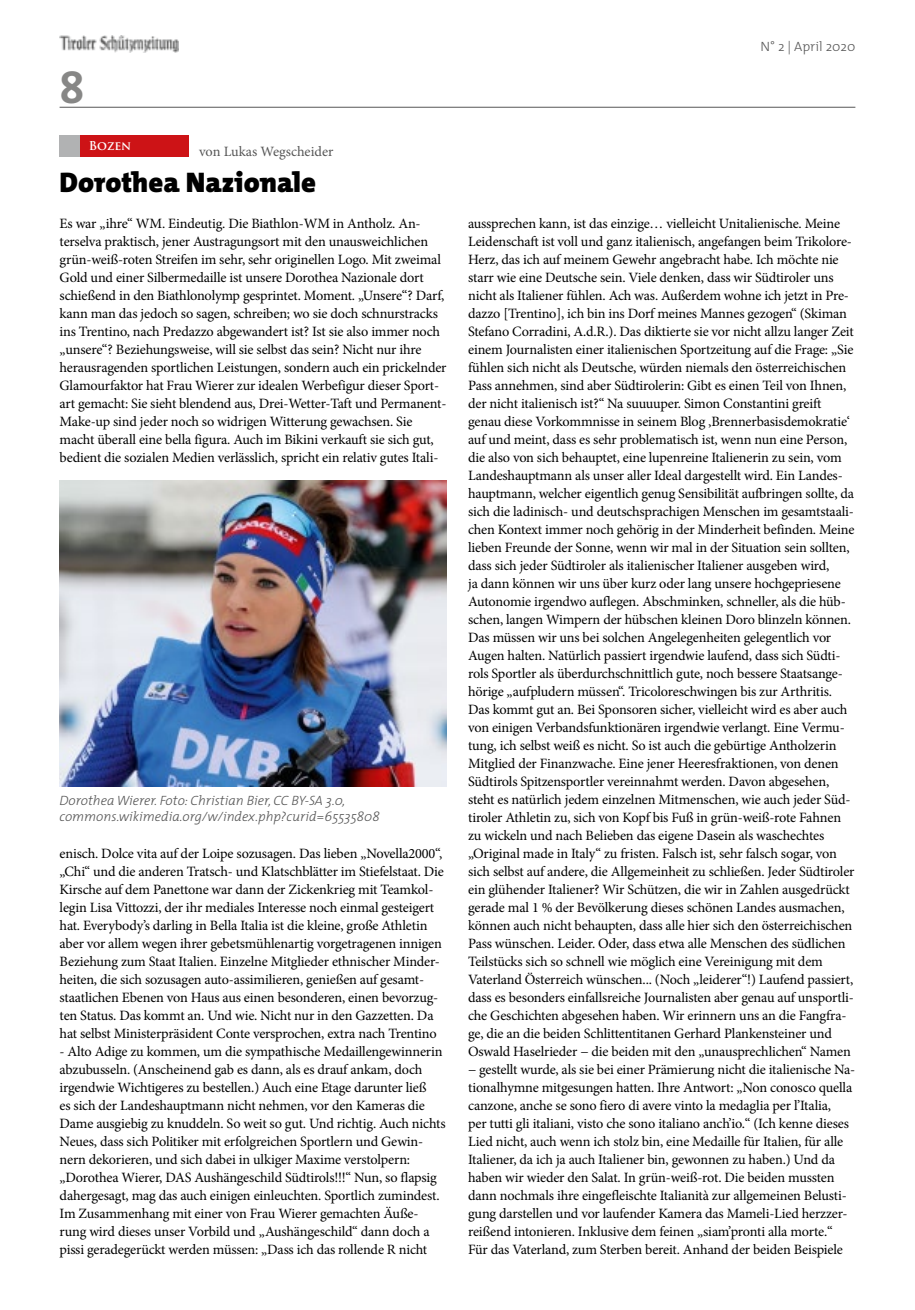
<style>
.page{position:relative;width:915px;height:1310px;background:#fff}
.page>*{position:absolute;margin:0;border:0;box-sizing:border-box;transform-origin:0 0}
.t1{font:700 45px "The Mix";color:#878786}
.t2{font:900 28.5px "The Mix";color:#000}
.t3{font:14.25px/18px "Minion Pro";letter-spacing:-.01em;color:#000}
.t4{font:14.25px "Minion Pro";color:#565656}
.t5{font:italic 300 13.5px/16.2px "The Mix";color:#565656}
.t6{font:300 13.5px "The Mix";color:#565656}
.t7{font:700 12px "Trajan Pro";letter-spacing:-.01em;color:#fff}
</style>
<div class="page">
<hr style="left:60px;top:107px;width:795px;height:1px;background:#565656">
<img style="left:60px;top:36px;width:119px;height:16px">
<div style="left:60px;top:135px;width:21px;height:21px;background:#b1b2b3"></div>
<div style="left:80px;top:135px;width:108px;height:21px;background:#cd1316"></div>
<img style="left:60px;top:480px;width:386px;height:306px">
<h1 class="t1" style="left:60px;top:50px;width:27px">8</h1>
<p class="t7" style="left:89px;top:138px;width:44px">Bozen</p>
<p class="t4" style="left:199px;top:142px;width:136px">von Lukas Wegscheider</p>
<h2 class="t2" style="left:60px;top:158px;width:258px">Dorothea Nazionale</h2>
<p class="t3" style="left:60px;top:215px;width:388px">Es war „ihre“ WM. Eindeutig. Die Biathlon-WM in Antholz. An&shy;terselva praktisch, jener Austragungsort mit den unausweichlichen grün-weiß-roten Streifen im sehr, sehr originellen Logo. Mit zweimal Gold und einer Silbermedaille ist unsere Dorothea Nazionale dort schießend in den Biathlonolymp gesprintet. Moment. „Unsere“? Darf, kann man das jedoch so sagen, schreiben; wo sie doch schnurstracks ins Trentino, nach Predazzo abgewandert ist? Ist sie also immer noch „unsere“? Beziehungsweise, will sie selbst das sein? Nicht nur ihre herausragenden sportlichen Leistungen, sondern auch ein prickelnder Glamourfaktor hat Frau Wierer zur idealen Werbefigur dieser Sport&shy;art gemacht: Sie sieht blendend aus, Drei-Wetter-Taft und Permanent-Make-up sind jeder noch so widrigen Witterung gewachsen. Sie macht überall eine bella figura. Auch im Bikini verkauft sie sich gut, bedient die sozialen Medien verlässlich, spricht ein relativ gutes Itali-</p>
<p class="t5" style="left:60px;top:792px;width:321px">Dorothea Wierer. Foto: Christian Bier, CC BY-SA 3.0, commons.wikimedia.org/w/index.php?curid=65535808</p>
<p class="t3" style="left:60px;top:845px;width:386px">enisch. Dolce vita auf der Loipe sozusagen. Das lieben „Novella2000“, „Chi“ und die anderen Tratsch- und Klatschblätter im Stiefelstaat. Die Kirsche auf dem Panettone war dann der Zickenkrieg mit Teamkol&shy;legin Lisa Vittozzi, der ihr mediales Interesse noch einmal gesteigert hat. Everybody’s darling in Bella Italia ist die kleine, große Athletin aber vor allem wegen ihrer gebetsmühlenartig vorgetragenen innigen Beziehung zum Staat Italien. Einzelne Mitglieder ethnischer Minder&shy;heiten, die sich sozusagen auto-assimilieren, genießen auf gesamt&shy;staatlichen Ebenen von Haus aus einen besonderen, einen bevorzug&shy;ten Status. Das kommt an. Und wie. Nicht nur in den Gazzetten. Da hat selbst Ministerpräsident Conte versprochen, extra nach Trentino</p>
<p class="t3" style="left:60px;top:1043px;width:387px">- Alto Adige zu kommen, um die sympathische Medaillengewinnerin abzubusseln. (Anscheinend gab es dann, als es drauf ankam, doch irgendwie Wichtigeres zu bestellen.) Auch eine Etage darunter ließ<br>es sich der Landeshauptmann nicht nehmen, vor den Kameras die Dame ausgiebig zu knuddeln. So weit so gut. Und richtig. Auch nichts Neues, dass sich Politiker mit erfolgreichen Sportlern und Gewin&shy;nern dekorieren, und sich dabei in ulkiger Maxime verstolpern: „Dorothea Wierer, DAS Aushängeschild Südtirols!!!“ Nun, so flapsig dahergesagt, mag das auch einigen einleuchten. Sportlich zumindest.<br>Im Zusammenhang mit einer von Frau Wierer gemachten Äuße&shy;rung wird dieses unser Vorbild und „Aushängeschild“ dann doch a pissi geradegerückt werden müssen: „Dass ich das rollende R nicht</p>
<p class="t6" style="left:760px;top:35px;width:96px">N° 2 | April 2020</p>
<p class="t3" style="left:468px;top:215px;width:388px">aussprechen kann, ist das einzige… vielleicht Unitalienische. Meine Leidenschaft ist voll und ganz italienisch, angefangen beim Trikolore-Herz, das ich auf meinem Gewehr angebracht habe. Ich möchte nie starr wie eine Deutsche sein. Viele denken, dass wir Südtiroler uns nicht als Italiener fühlen. Ach was. Außerdem wohne ich jetzt in Pre&shy;dazzo [Trentino], ich bin ins Dorf meines Mannes gezogen“ (Skiman Stefano Corradini, A.d.R.). Das diktierte sie vor nicht allzu langer Zeit einem Journalisten einer italienischen Sportzeitung auf die Frage: „Sie fühlen sich nicht als Deutsche, würden niemals den österreichischen Pass annehmen, sind aber Südtirolerin: Gibt es einen Teil von Ihnen, der nicht italienisch ist?“ Na suuuuper. Simon Constantini greift genau diese Vorkommnisse in seinem Blog ‚Brennerbasisdemokratie‘ auf und meint, dass es sehr problematisch ist, wenn nun eine Person, die also von sich behauptet, eine lupenreine Italienerin zu sein, vom Landeshauptmann als unser aller Ideal dargestellt wird. Ein Landes&shy;hauptmann, welcher eigentlich genug Sensibilität aufbringen sollte, da sich die ladinisch- und deutschsprachigen Menschen im gesamtstaali&shy;chen Kontext immer noch gehörig in der Minderheit befinden. Meine lieben Freunde der Sonne, wenn wir mal in der Situation sein sollten, dass sich jeder Südtiroler als italienischer Italiener ausgeben wird,<br>ja dann können wir uns über kurz oder lang unsere hochgepriesene Autonomie irgendwo auflegen. Abschminken, schneller, als die hüb&shy;schen, langen Wimpern der hübschen kleinen Doro blinzeln können.<br>Das müssen wir uns bei solchen Angelegenheiten gelegentlich vor Augen halten. Natürlich passiert irgendwie laufend, dass sich Südti&shy;rols Sportler als überdurchschnittlich gute, noch bessere Staatsange&shy;hörige „aufpludern müssen“. Tricoloreschwingen bis zur Arthritis.<br>Das kommt gut an. Bei Sponsoren sicher, vielleicht wird es aber auch von einigen Verbandsfunktionären irgendwie verlangt. Eine Vermu&shy;tung, ich selbst weiß es nicht. So ist auch die gebürtige Antholzerin Mitglied der Finanzwache. Eine jener Heeresfraktionen, von denen Südtirols Spitzensportler vereinnahmt werden. Davon abgesehen, steht es natürlich jedem einzelnen Mitmenschen, wie auch jeder Süd&shy;tiroler Athletin zu, sich von Kopf bis Fuß in grün-weiß-rote Fahnen zu wickeln und nach Belieben das eigene Dasein als waschechtes „Original made in Italy“ zu fristen. Falsch ist, sehr falsch sogar, von sich selbst auf andere, die Allgemeinheit zu schließen. Jeder Südtiroler ein glühender Italiener? Wir Schützen, die wir in Zahlen ausgedrückt gerade mal 1 % der Bevölkerung dieses schönen Landes ausmachen, können auch nicht behaupten, dass alle hier sich den österreichischen Pass wünschen. Leider. Oder, dass etwa alle Menschen des südlichen Teilstücks sich so schnell wie möglich eine Vereinigung mit dem Vaterland Österreich wünschen... (Noch „leiderer“!) Laufend passiert, dass es besonders einfallsreiche Journalisten aber genau auf unsportli&shy;che Geschichten abgesehen haben. Wir erinnern uns an die Fangfra&shy;ge, die an die beiden Schlittentitanen Gerhard Plankensteiner und Oswald Haselrieder − die beiden mit den „unausprechlichen“ Namen − gestellt wurde, als sie bei einer Prämierung nicht die italienische Na&shy;tionalhymne mitgesungen hatten. Ihre Antwort: „Non conosco quella canzone, anche se sono fiero di avere vinto la medaglia per l’Italia,<br>per tutti gli italiani, visto che sono italiano anch’io.“ (Ich kenne dieses Lied nicht, auch wenn ich stolz bin, eine Medaille für Italien, für alle Italiener, da ich ja auch Italiener bin, gewonnen zu haben.) Und da haben wir wieder den Salat. In grün-weiß-rot. Die beiden mussten dann nochmals ihre eingefleischte Italianità zur allgemeinen Belusti&shy;gung darstellen und vor laufender Kamera das Mameli-Lied herzzer&shy;reißend intonieren. Inklusive dem feinen „siam’pronti alla morte.“ Für das Vaterland, zum Sterben bereit. Anhand der beiden Beispiele</p>
</div>
